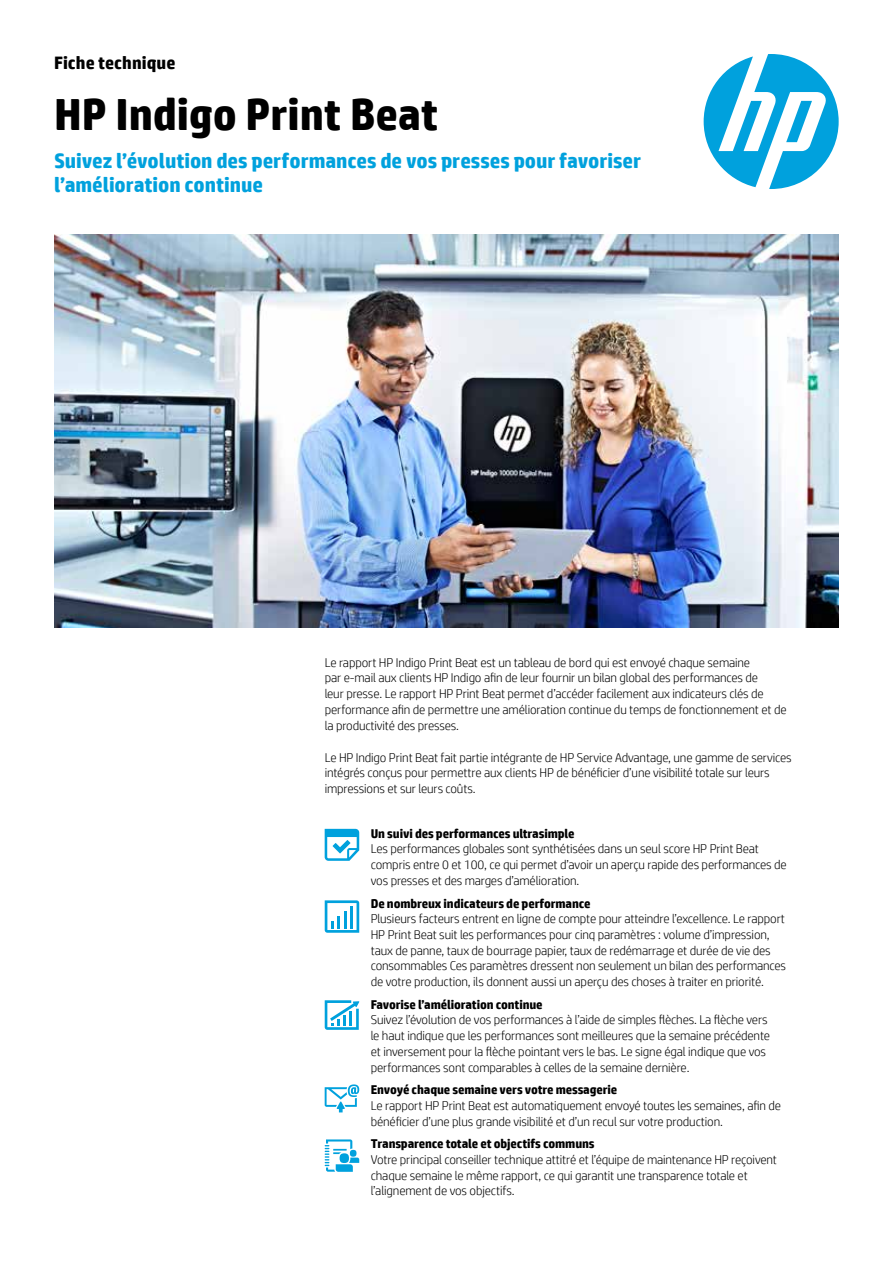
<style>
.page{position:relative;width:893px;height:1263px;background:#fff}
.page>*{position:absolute;margin:0;border:0;box-sizing:border-box;transform-origin:0 0}
.t1{font:700 45px "HP Simplified";color:#000}
.t2{font:700 21px/24px "HP Simplified";letter-spacing:-.005em;color:#00a1dd}
.t3{font:700 18px "HP Simplified";color:#000}
.t4{font:300 12.75px/15.8px "HP Simplified";letter-spacing:-.01em;color:#000}
.t5{font:700 12.75px "HP Simplified";letter-spacing:-.01em;color:#000}
</style>
<div class="page">
<svg style="left:704px;top:54px;width:135px;height:135px"></svg>
<img style="left:54px;top:235px;width:785px;height:393px">
<svg style="left:325px;top:829px;width:34px;height:32px"></svg>
<svg style="left:325px;top:900px;width:34px;height:33px"></svg>
<hr style="left:350px;top:906px;width:2px;height:22px;background:#00a1dd">
<svg style="left:325px;top:1000px;width:34px;height:30px"></svg>
<hr style="left:349px;top:1011px;width:3px;height:14px;background:#00a1dd">
<svg style="left:325px;top:1084px;width:34px;height:28px"></svg>
<svg style="left:325px;top:1139px;width:34px;height:33px"></svg>
<div style="left:340px;top:1153px;width:9px;height:10px;background:#00a1dd;border-radius:50%"></div>
<h3 class="t3" style="left:54px;top:51px;width:123px">Fiche technique</h3>
<h1 class="t1" style="left:54px;top:85px;width:386px">HP Indigo Print Beat</h1>
<h2 class="t2" style="left:54px;top:148px;width:589px">Suivez l’évolution des performances de vos presses pour favoriser l’amélioration continue</h2>
<p class="t4" style="left:325px;top:654px;width:464px">Le rapport HP Indigo Print Beat est un tableau de bord qui est envoyé chaque semaine<br>par e-mail aux clients HP Indigo afin de leur fournir un bilan global des performances de<br>leur presse. Le rapport HP Print Beat permet d’accéder facilement aux indicateurs clés de performance afin de permettre une amélioration continue du temps de fonctionnement et de la productivité des presses.</p>
<p class="t4" style="left:325px;top:749px;width:468px">Le HP Indigo Print Beat fait partie intégrante de HP Service Advantage, une gamme de services intégrés conçus pour permettre aux clients HP de bénéficier d’une visibilité totale sur leurs impressions et sur leurs coûts.</p>
<p class="t5" style="left:371px;top:825px;width:205px">Un suivi des performances ultrasimple</p>
<p class="t4" style="left:371px;top:841px;width:417px">Les performances globales sont synthétisées dans un seul score HP Print Beat compris entre 0 et 100, ce qui permet d’avoir un aperçu rapide des performances de vos presses et des marges d’amélioration.</p>
<p class="t5" style="left:371px;top:895px;width:221px">De nombreux indicateurs de performance</p>
<p class="t4" style="left:371px;top:910px;width:417px">Plusieurs facteurs entrent en ligne de compte pour atteindre l’excellence. Le rapport HP Print Beat suit les performances pour cinq paramètres : volume d’impression, taux de panne, taux de bourrage papier, taux de redémarrage et durée de vie des consommables Ces paramètres dressent non seulement un bilan des performances de votre production, ils donnent aussi un aperçu des choses à traiter en priorité.</p>
<p class="t5" style="left:371px;top:996px;width:173px">Favorise l’amélioration continue</p>
<p class="t4" style="left:371px;top:1012px;width:401px">Suivez l’évolution de vos performances à l’aide de simples flèches. La flèche vers le haut indique que les performances sont meilleures que la semaine précédente et inversement pour la flèche pointant vers le bas. Le signe égal indique que vos performances sont comparables à celles de la semaine dernière.</p>
<p class="t5" style="left:371px;top:1081px;width:248px">Envoyé chaque semaine vers votre messagerie</p>
<p class="t4" style="left:371px;top:1097px;width:412px">Le rapport HP Print Beat est automatiquement envoyé toutes les semaines, afin de bénéficier d’une plus grande visibilité et d’un recul sur votre production.</p>
<p class="t5" style="left:371px;top:1135px;width:225px">Transparence totale et objectifs communs</p>
<p class="t4" style="left:371px;top:1151px;width:408px">Votre principal conseiller technique attitré et l’équipe de maintenance HP reçoivent chaque semaine le même rapport, ce qui garantit une transparence totale et l’alignement de vos objectifs.</p>
</div>
